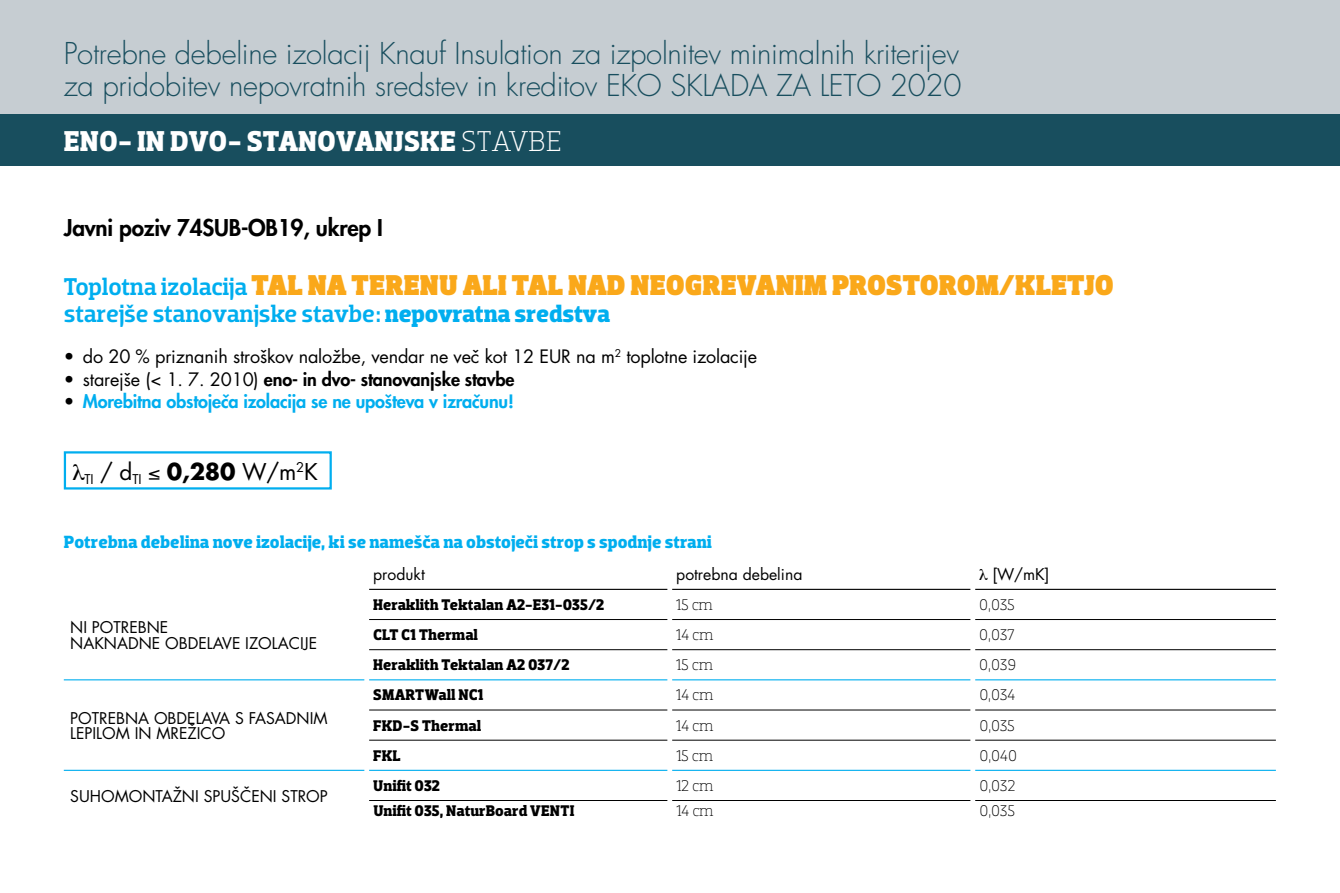
<style>
.page{position:relative;width:1340px;height:893px;background:#fff}
.page>*{position:absolute;margin:0;border:0;box-sizing:border-box;transform-origin:0 0}
.t1{font:300 29.25px/31.5px "Futura KNAUF";letter-spacing:-.01em;color:#184e5e}
.t2{font:900 29.25px "Dobra Slab";color:#faa81a}
.t3{font:700 29.25px "Dobra Slab";color:#fff}
.t4{font:500 24.75px "Dobra Slab";letter-spacing:-.01em;color:#00aeef}
.t5{font:800 22.5px "Futura KNAUF";letter-spacing:-.01em;color:#000}
.t6{font:22.5px "Futura KNAUF";color:#000}
.t7{font:18px "Futura KNAUF";letter-spacing:-.01em;color:#000}
.t8{font:700 18px "Dobra Slab";color:#00aeef}
.t9{font:800 18px "Futura KNAUF";letter-spacing:-.01em;color:#00aeef}
.t10{font:800 18px "Futura KNAUF";letter-spacing:-.01em;color:#000}
.t11{font:15.75px/15.8px "Futura KNAUF";color:#000}
.t12{font:700 15.75px "Dobra Slab";color:#000}
.t13{font:300 15.75px "Dobra Slab";color:#000}
.s1{font-weight:300}
.s2{font-weight:500;font-size:24.75px;color:#00aeef}
.s3{font-weight:700}
.s4{font-weight:400}
.s5{font-weight:400;color:#000}
</style>
<div class="page">
<div style="left:0;top:0;width:1339px;height:115px;background:#c6cdd2"></div>
<div style="left:0;top:115px;width:1339px;height:51px;background:#184e5e"></div>
<hr style="left:369px;top:619px;width:298px;height:1px;background:#000">
<hr style="left:672px;top:619px;width:298px;height:1px;background:#000">
<hr style="left:975px;top:619px;width:300px;height:1px;background:#000">
<hr style="left:369px;top:649px;width:298px;height:1px;background:#000">
<hr style="left:672px;top:649px;width:298px;height:1px;background:#000">
<hr style="left:975px;top:649px;width:300px;height:1px;background:#000">
<hr style="left:369px;top:710px;width:298px;height:1px;background:#000">
<hr style="left:672px;top:710px;width:298px;height:1px;background:#000">
<hr style="left:975px;top:710px;width:300px;height:1px;background:#000">
<hr style="left:369px;top:740px;width:298px;height:1px;background:#000">
<hr style="left:672px;top:740px;width:298px;height:1px;background:#000">
<hr style="left:975px;top:740px;width:300px;height:1px;background:#000">
<hr style="left:369px;top:589px;width:298px;height:1px;background:#000">
<hr style="left:672px;top:589px;width:298px;height:1px;background:#000">
<hr style="left:975px;top:589px;width:300px;height:1px;background:#000">
<hr style="left:369px;top:679px;width:298px;height:1px;background:#00aeef">
<hr style="left:672px;top:679px;width:298px;height:1px;background:#00aeef">
<hr style="left:975px;top:679px;width:300px;height:1px;background:#00aeef">
<hr style="left:64px;top:679px;width:300px;height:1px;background:#00aeef">
<hr style="left:64px;top:770px;width:300px;height:1px;background:#00aeef">
<hr style="left:369px;top:770px;width:298px;height:1px;background:#00aeef">
<hr style="left:672px;top:770px;width:298px;height:1px;background:#00aeef">
<hr style="left:975px;top:770px;width:300px;height:1px;background:#00aeef">
<hr style="left:369px;top:800px;width:298px;height:1px;background:#000">
<hr style="left:672px;top:800px;width:298px;height:1px;background:#000">
<hr style="left:975px;top:800px;width:300px;height:1px;background:#000">
<div style="left:64px;top:451px;width:268px;height:39px;border:2px solid #00aeef"></div>
<p class="t1" style="left:64px;top:39px;width:899px">Potrebne debeline izolacij Knauf Insulation za izpolnitev minimalnih kriterijev za pridobitev nepovratnih sredstev in kreditov EKO SKLADA ZA LETO 2020</p>
<p class="t3" style="left:64px;top:123px;width:499px">ENO- IN DVO- STANOVANJSKE <span class="s1">STAVBE</span></p>
<p class="t5" style="left:64px;top:213px;width:321px">Javni poziv 74SUB-OB19, ukrep I</p>
<p class="t2" style="left:64px;top:268px;width:1051px"><span class="s2">Toplotna izolacija</span> TAL NA TERENU ALI TAL NAD NEOGREVANIM PROSTOROM/KLETJO</p>
<p class="t4" style="left:64px;top:299px;width:548px">starejše stanovanjske stavbe: <span class="s3">nepovratna sredstva</span></p>
<p class="t7" style="left:64px;top:345px;width:695px">• do 20 % priznanih stroškov naložbe, vendar ne več kot 12 EUR na m<sup>2</sup> toplotne izolacije</p>
<p class="t10" style="left:64px;top:368px;width:452px"><span class="s4">• starejše (&lt; 1. 7. 2010)</span> eno- in dvo- stanovanjske stavbe</p>
<p class="t9" style="left:64px;top:390px;width:451px"><span class="s5">•</span> Morebitna obstoječa izolacija se ne upošteva v izračunu!</p>
<p class="t6" style="left:85px;top:457px;width:235px"><sub>TI</sub> / d<sub>TI</sub> ≤ <span class="s3">0,280</span> W/m<sup>2</sup>K</p>
<p class="t8" style="left:64px;top:531px;width:649px">Potrebna debelina nove izolacije, ki se namešča na obstoječi strop s spodnje strani</p>
<p class="t11" style="left:373px;top:566px;width:53px">produkt</p>
<p class="t11" style="left:676px;top:566px;width:128px">potrebna debelina</p>
<p class="t11" style="left:992px;top:566px;width:59px">[W/mK]</p>
<p class="t11" style="left:70px;top:620px;width:248px">NI POTREBNE<br>NAKNADNE OBDELAVE IZOLACIJE</p>
<p class="t12" style="left:373px;top:595px;width:233px">Heraklith Tektalan A2-E31-035/2</p>
<p class="t13" style="left:676px;top:595px;width:38px">15 cm</p>
<p class="t13" style="left:979px;top:595px;width:37px">0,035</p>
<p class="t12" style="left:373px;top:626px;width:106px">CLT C1 Thermal</p>
<p class="t13" style="left:676px;top:626px;width:39px">14 cm</p>
<p class="t13" style="left:979px;top:626px;width:37px">0,037</p>
<p class="t12" style="left:373px;top:656px;width:198px">Heraklith Tektalan A2 037/2</p>
<p class="t13" style="left:676px;top:656px;width:38px">15 cm</p>
<p class="t13" style="left:979px;top:656px;width:39px">0,039</p>
<p class="t11" style="left:70px;top:710px;width:259px">POTREBNA OBDELAVA S FASADNIM<br>LEPILOM IN MREŽICO</p>
<p class="t11" style="left:70px;top:788px;width:259px">SUHOMONTAŽNI SPUŠČENI STROP</p>
<p class="t12" style="left:373px;top:686px;width:112px">SMARTWall NC1</p>
<p class="t13" style="left:676px;top:686px;width:39px">14 cm</p>
<p class="t13" style="left:979px;top:686px;width:38px">0,034</p>
<p class="t12" style="left:373px;top:716px;width:109px">FKD-S Thermal</p>
<p class="t13" style="left:676px;top:716px;width:39px">14 cm</p>
<p class="t13" style="left:979px;top:716px;width:37px">0,035</p>
<p class="t12" style="left:373px;top:746px;width:29px">FKL</p>
<p class="t13" style="left:676px;top:746px;width:38px">15 cm</p>
<p class="t13" style="left:979px;top:746px;width:39px">0,040</p>
<p class="t12" style="left:373px;top:776px;width:68px">Unifit 032</p>
<p class="t13" style="left:676px;top:776px;width:39px">12 cm</p>
<p class="t13" style="left:979px;top:776px;width:38px">0,032</p>
<p class="t12" style="left:373px;top:801px;width:203px">Unifit 035, NaturBoard VENTI</p>
<p class="t13" style="left:676px;top:801px;width:39px">14 cm</p>
<p class="t13" style="left:979px;top:801px;width:37px">0,035</p>
</div>
